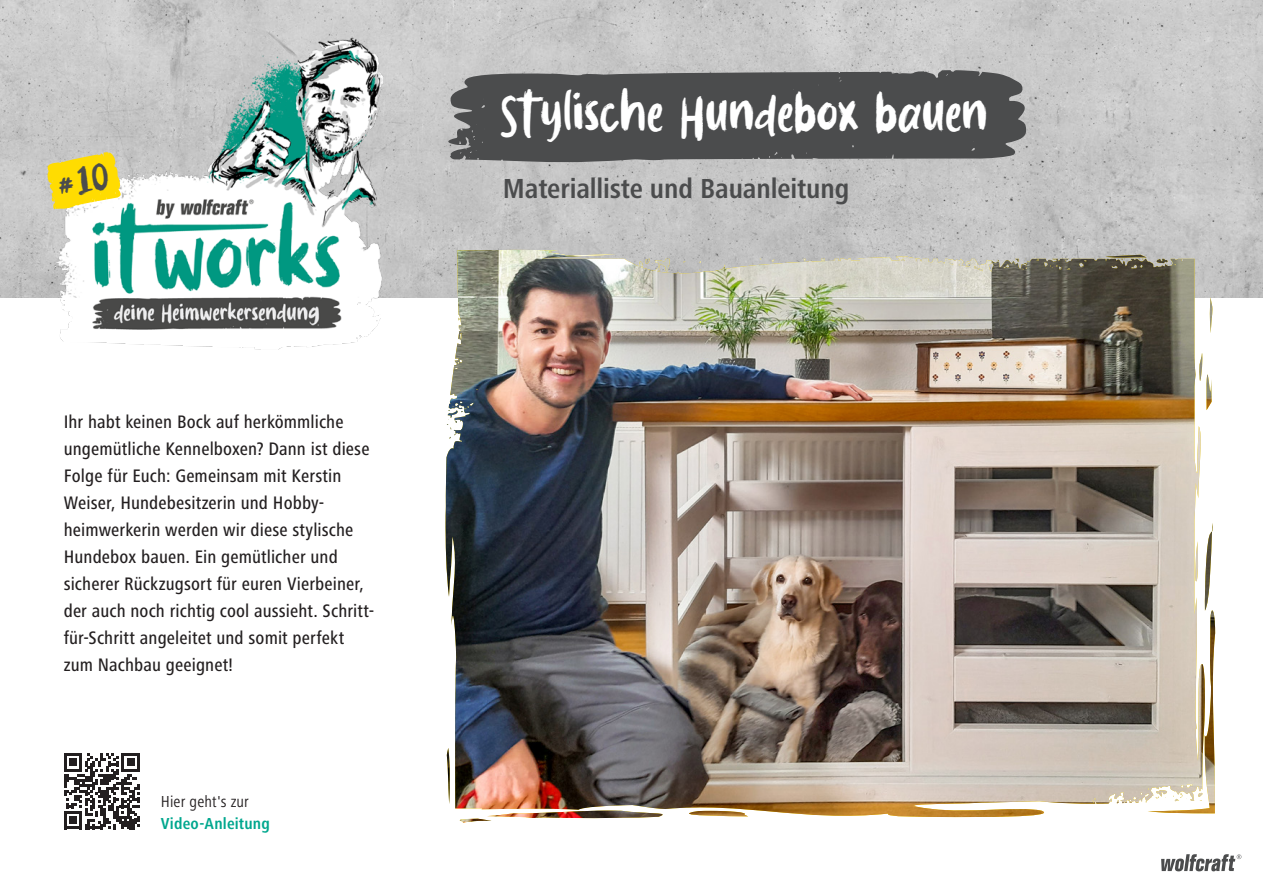
<style>
.page{position:relative;width:1263px;height:893px;background:#fff}
.page>*{position:absolute;margin:0;border:0;box-sizing:border-box;transform-origin:0 0}
.t1{font:42px "Burnfolk Alt";color:#fff}
.t2{font:700 condensed 28.5px "Frutiger Next LTW1 G";letter-spacing:-.005em;color:#4b4c4d}
.t3{font:500 condensed 18.75px/27px "Frutiger Next LTW1 G";letter-spacing:.005em;color:#231f20}
.t4{font:700 condensed 16.5px "Frutiger Next LTW1 G";letter-spacing:.01em;color:#00a78e}
.t5{font:condensed 16.5px "Frutiger Next LTW1 G";letter-spacing:.01em;color:#231f20}
</style>
<div class="page">
<svg style="left:1161px;top:854px;width:80px;height:17px"></svg>
<img style="left:0;top:0;width:1263px;height:298px">
<img style="left:31px;top:12px;width:381px;height:338px">
<svg style="left:443px;top:70px;width:590px;height:94px;background:#5a5b5c"></svg>
<img style="left:459px;top:250px;width:756px;height:573px">
<img style="left:445px;top:250px;width:121px;height:560px">
<svg style="left:64px;top:753px;width:76px;height:76px"></svg>
<svg style="left:47px;top:152px;width:74px;height:57px;background:#f5db3a"></svg>
<p class="t3" style="left:64px;top:408px;width:310px">Ihr habt keinen Bock auf herkömmliche ungemütliche Kennelboxen? Dann ist diese Folge für Euch: Gemeinsam mit Kerstin Weiser, Hundebesitzerin und Hobby&shy;heimwerkerin werden wir diese stylische Hundebox bauen. Ein gemütlicher und sicherer Rückzugsort für euren Vierbeiner, der auch noch richtig cool aussieht. Schritt&shy;für-Schritt angeleitet und somit perfekt zum Nachbau geeignet!</p>
<p class="t5" style="left:161px;top:792px;width:90px">Hier geht's zur</p>
<p class="t4" style="left:161px;top:814px;width:111px">Video-Anleitung</p>
<p class="t1" style="left:501px;top:85px;width:489px">Stylische Hundebox bauen</p>
<p class="t2" style="left:503px;top:172px;width:348px">Materialliste und Bauanleitung</p>
</div>
